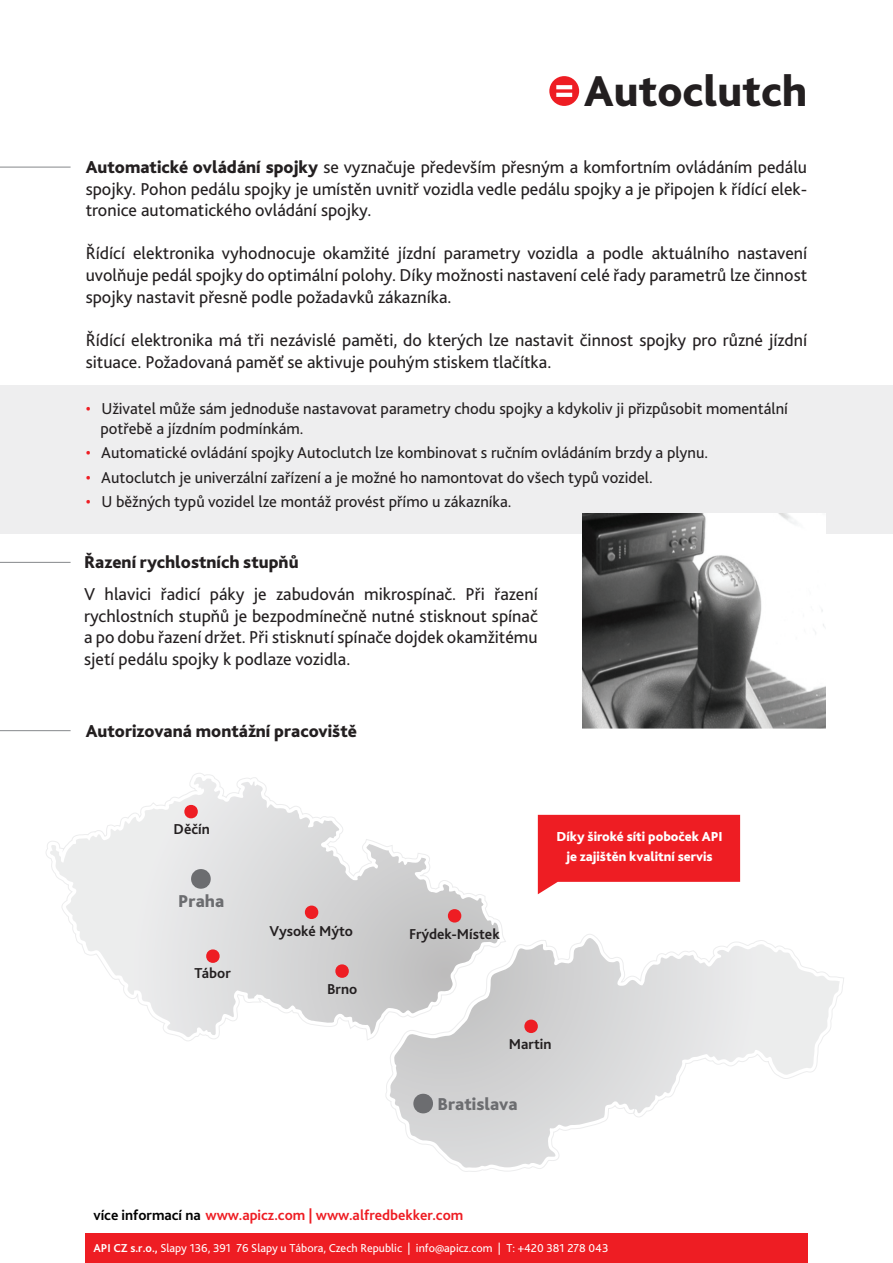
<style>
.page{position:relative;width:893px;height:1263px;background:#fff}
.page>*{position:absolute;margin:0;border:0;box-sizing:border-box;transform-origin:0 0}
.t1{font:800 45px "Bliss 2";color:#231f20}
.t2{font:18px/21.6px "Bliss 2";color:#231f20;text-align:justify}
.t3{font:800 18px "Bliss 2";color:#231f20}
.t4{font:800 18px "Bliss 2";color:#6c6d70}
.t5{font:16.5px/19.8px "Bliss 2";color:#231f20}
.t6{font:700 15px "Bliss 2";color:#ee1d23}
.t7{font:700 15px "Bliss 2";color:#231f20}
.t8{font:800 13.65px/20.1px "Bliss 2";color:#fff;text-align:center}
.t9{font:12px "Bliss 2";color:#fff}
.s1{font-weight:800}
.s2{color:#ee1d23}
.s3{color:#000}
.s4{font-weight:700}
</style>
<div class="page">
<svg style="left:46px;top:773px;width:798px;height:399px"></svg>
<svg style="left:538px;top:815px;width:202px;height:79px;background:#f03d43"></svg>
<div style="left:0;top:385px;width:893px;height:149px;background:#eeeeef"></div>
<div style="left:85px;top:1233px;width:723px;height:30px;background:#ee1d23"></div>
<div style="left:549px;top:76px;width:30px;height:30px;background:#ee1d23;border-radius:50%"></div>
<svg style="left:556px;top:85px;width:16px;height:4px"></svg>
<svg style="left:556px;top:93px;width:16px;height:4px"></svg>
<img style="left:583px;top:514px;width:242px;height:215px">
<svg style="left:110px;top:777px;width:390px;height:257px"></svg>
<div style="left:191px;top:869px;width:20px;height:20px;background:#6c6d70;border-radius:50%"></div>
<div style="left:206px;top:949px;width:14px;height:14px;background:#ee1d23;border-radius:50%"></div>
<div style="left:184px;top:805px;width:14px;height:13px;background:#ee1d23;border-radius:50%"></div>
<div style="left:335px;top:964px;width:14px;height:14px;background:#ee1d23;border-radius:50%"></div>
<div style="left:305px;top:905px;width:13px;height:14px;background:#ee1d23;border-radius:50%"></div>
<div style="left:524px;top:1019px;width:14px;height:14px;background:#ee1d23;border-radius:50%"></div>
<div style="left:448px;top:909px;width:13px;height:13px;background:#ee1d23;border-radius:50%"></div>
<div style="left:413px;top:1094px;width:20px;height:19px;background:#6c6d70;border-radius:50%"></div>
<hr style="left:0;top:167px;width:71px;height:1px;background:#939598">
<hr style="left:0;top:562px;width:71px;height:1px;background:#939598">
<hr style="left:0;top:730px;width:71px;height:1px;background:#939598">
<h1 class="t1" style="left:584px;top:63px;width:225px">Autoclutch</h1>
<p class="t2" style="left:86px;top:156px;width:723px"><span class="s1">Automatické ovládání spojky</span> se vyznačuje především přesným a komfortním ovládáním pedálu spojky. Pohon pedálu spojky je umístěn uvnitř vozidla vedle pedálu spojky a je připojen k řídící elek&shy;tronice automatického ovládání spojky.</p>
<p class="t2" style="left:86px;top:242px;width:723px">Řídící elektronika vyhodnocuje okamžité jízdní parametry vozidla a podle aktuálního nastavení uvolňuje pedál spojky do optimální polohy. Díky možnosti nastavení celé řady parametrů lze činnost spojky nastavit přesně podle požadavků zákazníka.</p>
<p class="t2" style="left:86px;top:329px;width:723px">Řídící elektronika má tři nezávislé paměti, do kterých lze nastavit činnost spojky pro různé jízdní situace. Požadovaná paměť se aktivuje pouhým stiskem tlačítka.</p>
<p class="t5" style="left:100px;top:398px;width:689px;text-indent:-15px"><span class="s2">•</span> Uživatel může sám jednoduše nastavovat parametry chodu spojky a kdykoliv ji přizpůsobit momentální potřebě a jízdním podmínkám.</p>
<p class="t5" style="left:86px;top:443px;width:624px"><span class="s2">•</span> Automatické ovládání spojky Autoclutch lze kombinovat s ručním ovládáním brzdy a plynu.</p>
<p class="t5" style="left:86px;top:467px;width:568px"><span class="s2">•</span> Autoclutch je univerzální zařízení a je možné ho namontovat do všech typů vozidel.</p>
<p class="t5" style="left:86px;top:491px;width:427px"><span class="s2">•</span> U běžných typů vozidel lze montáž provést přímo u zákazníka.</p>
<p class="t3" style="left:84px;top:551px;width:216px">Řazení rychlostních stupňů</p>
<p class="t2" style="left:84px;top:583px;width:455px">V hlavici řadicí páky je zabudován mikrospínač. Při řazení rychlostních stupňů je bezpodmínečně nutné stisknout spínač a po dobu řazení držet. Při stisknutí spínače dojdek okamžitému sjetí pedálu spojky k podlaze vozidla.</p>
<p class="t3" style="left:86px;top:720px;width:273px">Autorizovaná montážní pracoviště</p>
<p class="t7" style="left:174px;top:819px;width:38px">Děčín</p>
<p class="t4" style="left:178px;top:889px;width:48px">Praha</p>
<p class="t7" style="left:195px;top:964px;width:38px">Tábor</p>
<p class="t7" style="left:269px;top:921px;width:85px">Vysoké Mýto</p>
<p class="t7" style="left:327px;top:979px;width:32px">Brno</p>
<p class="t7" style="left:409px;top:924px;width:92px">Frýdek-Místek</p>
<p class="t8" style="left:557px;top:826px;width:168px">Díky široké síti poboček API je zajištěn kvalitní servis</p>
<p class="t7" style="left:509px;top:1034px;width:44px">Martin</p>
<p class="t4" style="left:437px;top:1093px;width:82px">Bratislava</p>
<p class="t6" style="left:93px;top:1205px;width:371px"><span class="s3">více informací na</span> www.apicz.com | www.alfredbekker.com</p>
<p class="t9" style="left:93px;top:1240px;width:516px"><span class="s4">API CZ s.r.o.,</span> Slapy 136, 391 76 Slapy u Tábora, Czech Republic | info@apicz.com | T: +420 381 278 043</p>
</div>
